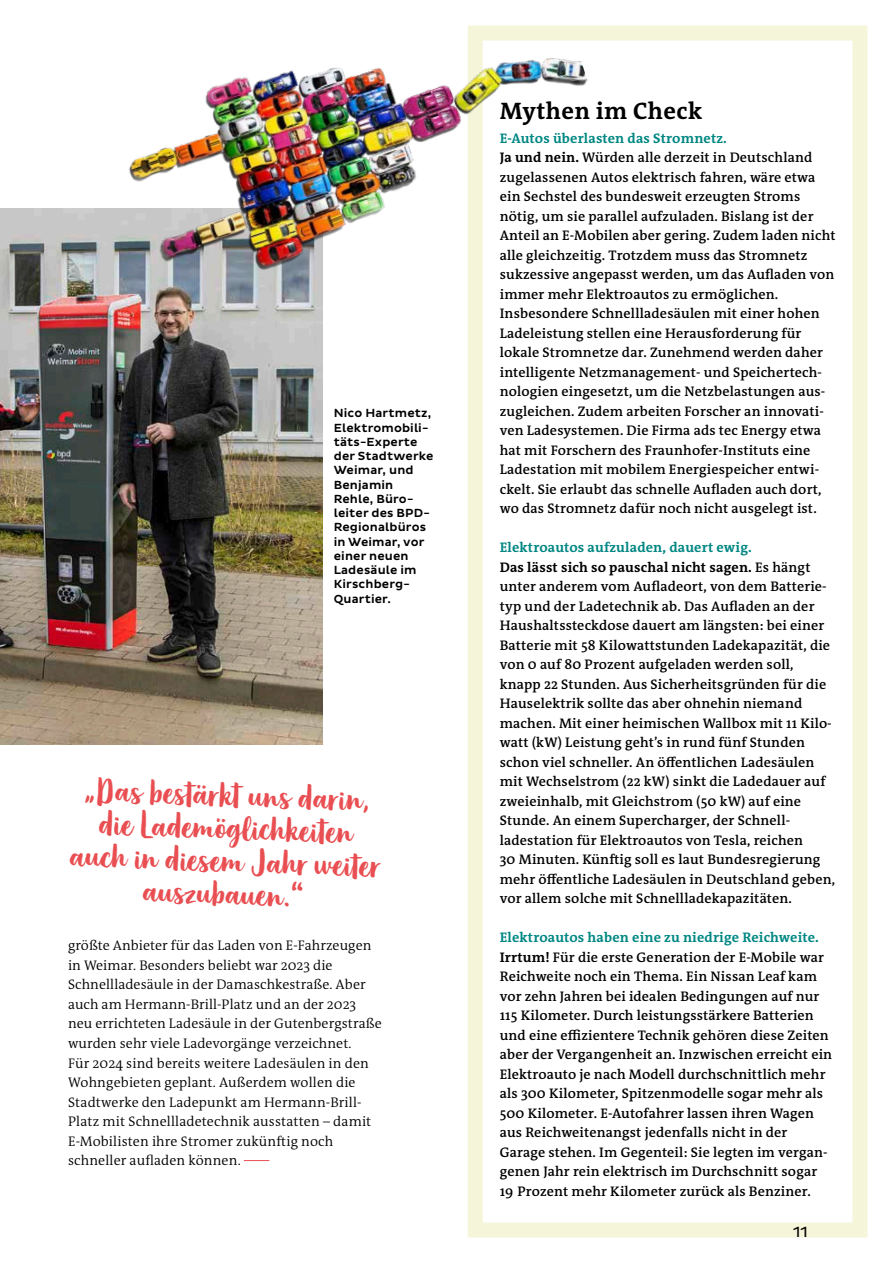
<style>
.page{position:relative;width:893px;height:1263px;background:#fff}
.page>*{position:absolute;margin:0;border:0;box-sizing:border-box;transform-origin:0 0}
.t1{font:36px/33px "Organika Script";color:#e94f52;text-align:center}
.t2{font:700 24px "The Antiqua B W7";letter-spacing:.015em;color:#000}
.t3{font:15px "Pluto Sans";color:#000}
.t4{font:600 13.95px/19.5px "The Antiqua B W6";letter-spacing:.01em;color:#000}
.t5{font:300 13.95px/19.5px "The Antiqua B W4";letter-spacing:.005em;color:#000}
.t6{font:700 13.95px/19.5px "The Antiqua B W7";letter-spacing:.01em;color:#008783}
.t7{font:500 12px/14.2px "Pluto Sans";letter-spacing:.01em;color:#000}
.s1{font-family:"The Antiqua B W7";font-weight:700}
.s2{color:#000}
.s3{font-family:"The Antiqua B W6";font-weight:600;color:#000}
</style>
<div class="page">
<div style="left:468px;top:26px;width:399px;height:1211px;border:15px solid #f5f6d9"></div>
<img style="left:0;top:208px;width:322px;height:537px">
<img style="left:101px;top:25px;width:512px;height:282px">
<svg style="left:244px;top:1160px;width:25px;height:1px"></svg>
<p class="t7" style="left:334px;top:406px;width:101px">Nico Hartmetz,<br>Elektromobili&shy;täts-Experte der Stadtwerke<br>Weimar, und<br>Benjamin<br>Rehle, Büro&shy;leiter des BPD-<br>Regionalbüros in Weimar, vor einer neuen<br>Ladesäule im<br>Kirschberg-<br>Quartier.</p>
<h1 class="t1" style="left:72px;top:773px;width:312px;rotate:2deg">„Das bestärkt uns darin, die Lademöglichkeiten auch in diesem Jahr weiter auszubauen.“</h1>
<p class="t5" style="left:68px;top:936px;width:315px">größte Anbieter für das Laden von E-Fahrzeugen in Weimar. Besonders beliebt war 2023 die Schnellladesäule in der Damaschkestraße. Aber auch am Hermann-Brill-Platz und an der 2023 neu errichteten Ladesäule in der Gutenbergstraße wurden sehr viele Ladevorgänge verzeichnet.<br>Für 2024 sind bereits weitere Ladesäulen in den Wohngebieten geplant. Außerdem wollen die Stadtwerke den Ladepunkt am Hermann-Brill-Platz mit Schnellladetechnik ausstatten – damit E-Mobilisten ihre Stromer zukünftig noch schneller aufladen können.</p>
<h2 class="t2" style="left:500px;top:95px;width:204px">Mythen im Check</h2>
<p class="t6" style="left:500px;top:128px;width:229px">E-Autos überlasten das Stromnetz.</p>
<p class="t4" style="left:500px;top:148px;width:337px"><span class="s1">Ja und nein.</span> Würden alle derzeit in Deutschland zugelassenen Autos elektrisch fahren, wäre etwa ein Sechstel des bundesweit erzeugten Stroms nötig, um sie parallel aufzuladen. Bislang ist der Anteil an E-Mobilen aber gering. Zudem laden nicht alle gleichzeitig. Trotzdem muss das Stromnetz sukzessive angepasst werden, um das Aufladen von immer mehr Elektroautos zu ermöglichen.<br>Insbesondere Schnellladesäulen mit einer hohen Ladeleistung stellen eine Herausforderung für lokale Stromnetze dar. Zunehmend werden daher intelligente Netzmanagement- und Speichertech&shy;nologien eingesetzt, um die Netzbelastungen aus&shy;zugleichen. Zudem arbeiten Forscher an innovati&shy;ven Ladesystemen. Die Firma ads tec Energy etwa hat mit Forschern des Fraunhofer-Instituts eine Ladestation mit mobilem Energiespeicher entwi&shy;ckelt. Sie erlaubt das schnelle Aufladen auch dort, wo das Stromnetz dafür noch nicht ausgelegt ist.</p>
<p class="t6" style="left:500px;top:538px;width:312px">Elektroautos aufzuladen, dauert ewig.<br><span class="s2">Das lässt sich so pauschal nicht sagen.</span> <span class="s3">Es hängt</span></p>
<p class="t4" style="left:500px;top:577px;width:337px">unter anderem vom Aufladeort, von dem Batterie&shy;typ und der Ladetechnik ab. Das Aufladen an der Haushaltssteckdose dauert am längsten: bei einer Batterie mit 58 Kilowattstunden Ladekapazität, die von 0 auf 80 Prozent aufgeladen werden soll, knapp 22 Stunden. Aus Sicherheitsgründen für die Hauselektrik sollte das aber ohnehin niemand machen. Mit einer heimischen Wallbox mit 11 Kilo&shy;watt (kW) Leistung geht’s in rund fünf Stunden schon viel schneller. An öffentlichen Ladesäulen mit Wechselstrom (22 kW) sinkt die Ladedauer auf zweieinhalb, mit Gleichstrom (50 kW) auf eine Stunde. An einem Supercharger, der Schnell&shy;ladestation für Elektroautos von Tesla, reichen<br>30 Minuten. Künftig soll es laut Bundesregierung mehr öffentliche Ladesäulen in Deutschland geben, vor allem solche mit Schnellladekapazitäten.</p>
<p class="t6" style="left:500px;top:928px;width:321px">Elektroautos haben eine zu niedrige Reichweite.</p>
<p class="t4" style="left:500px;top:947px;width:334px"><span class="s1">Irrtum!</span> Für die erste Generation der E-Mobile war Reichweite noch ein Thema. Ein Nissan Leaf kam vor zehn Jahren bei idealen Bedingungen auf nur 115 Kilometer. Durch leistungsstärkere Batterien und eine effizientere Technik gehören diese Zeiten aber der Vergangenheit an. Inzwischen erreicht ein Elektroauto je nach Modell durchschnittlich mehr als 300 Kilometer, Spitzenmodelle sogar mehr als 500 Kilometer. E-Autofahrer lassen ihren Wagen aus Reichweitenangst jedenfalls nicht in der Garage stehen. Im Gegenteil: Sie legten im vergan&shy;genen Jahr rein elektrisch im Durchschnitt sogar 19 Prozent mehr Kilometer zurück als Benziner.</p>
<p class="t3" style="left:793px;top:1224px;width:16px">11</p>
</div>
